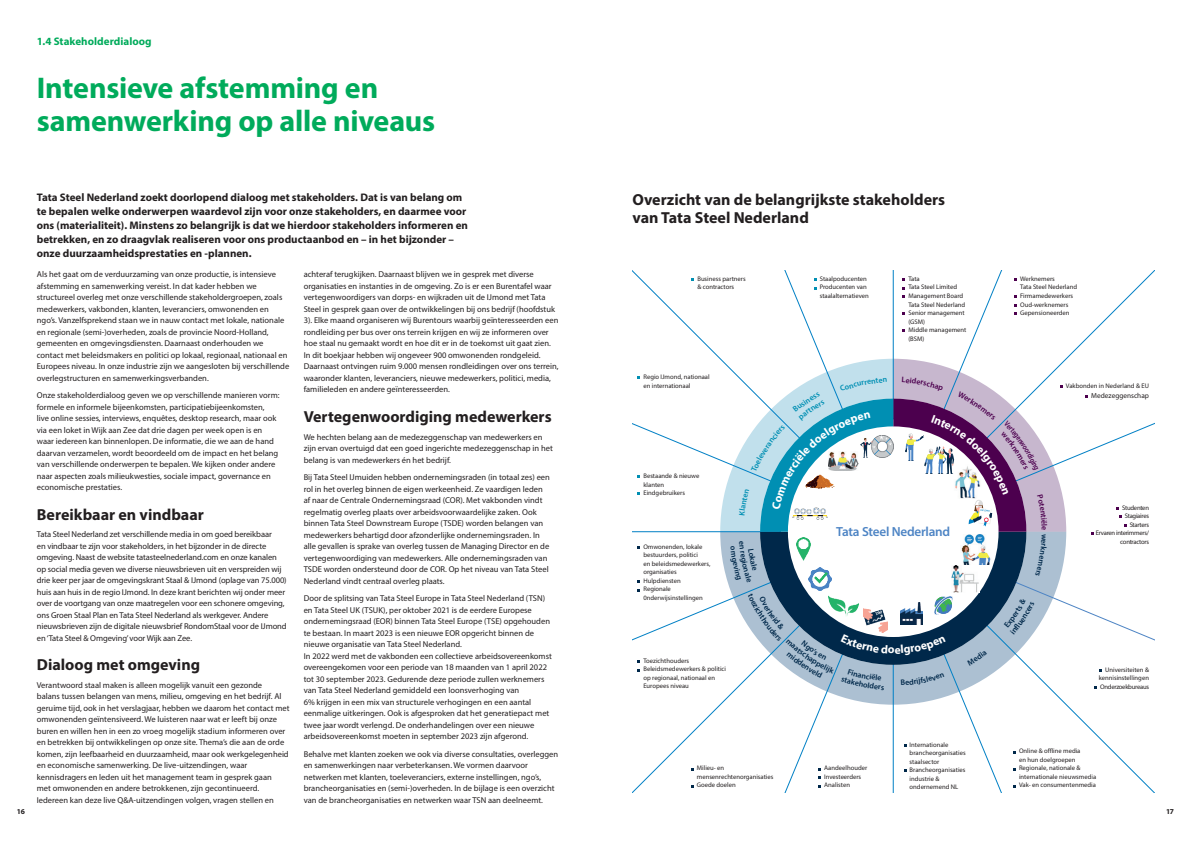
<style>
.page{position:relative;width:1191px;height:842px;background:#fff}
.page>*{position:absolute;margin:0;border:0;box-sizing:border-box;transform-origin:0 0}
.t1{font:700 30px "Myriad Pro";letter-spacing:-.005em;color:#00ab5b}
.t2{font:700 16px "Myriad Pro";color:#231f20}
.t3{font:600 13.2px "Myriad Pro";letter-spacing:-.02em;color:#4d84c4}
.t4{font:700 11px/14px "Myriad Pro";color:#231f20}
.t5{font:700 11px "Myriad Pro";letter-spacing:.005em;color:#00ab5b}
.t6{font:8.5px/11.5px "Myriad Pro";color:#231f20}
.t7{font:700 7.5px "Myriad Pro";color:#231f20}
.t8{font:7.3px "Myriad Pro";color:#231f20}
.t9{font:6.6px/8.5px "Myriad Pro";color:#231f20}
.t10{font:6.6px/8.5px "Myriad Pro";letter-spacing:-.04em;color:#231f20;text-align:right}
</style>
<div class="page">
<svg style="left:632px;top:271px;width:522px;height:521px"></svg>
<p class="t5" style="left:37px;top:34px;width:116px">1.4 Stakeholderdialoog</p>
<p class="t1" style="left:37px;top:69px;width:343px">Intensieve afstemming en</p>
<p class="t1" style="left:37px;top:102px;width:400px">samenwerking op alle niveaus</p>
<p class="t4" style="left:37px;top:190px;width:432px">Tata Steel Nederland zoekt doorlopend dialoog met stakeholders. Dat is van belang om te bepalen welke onderwerpen waardevol zijn voor onze stakeholders, en daarmee voor ons (materialiteit). Minstens zo belangrijk is dat we hierdoor stakeholders informeren en betrekken, en zo draagvlak realiseren voor ons productaanbod en – in het bijzonder – onze duurzaamheidsprestaties en -plannen.</p>
<p class="t6" style="left:37px;top:269px;width:254px">Als het gaat om de verduurzaming van onze productie, is intensieve afstemming en samenwerking vereist. In dat kader hebben we structureel overleg met onze verschillende stakeholdergroepen, zoals medewerkers, vakbonden, klanten, leveranciers, omwonenden en ngo’s. Vanzelfsprekend staan we in nauw contact met lokale, nationale en regionale (semi-)overheden, zoals de provincie Noord-Holland, gemeenten en omgevingsdiensten. Daarnaast onderhouden we contact met beleidsmakers en politici op lokaal, regionaal, nationaal en Europees niveau. In onze industrie zijn we aangesloten bij verschillende overlegstructuren en samenwerkingsverbanden.</p>
<p class="t6" style="left:37px;top:390px;width:244px">Onze stakeholderdialoog geven we op verschillende manieren vorm: formele en informele bijeenkomsten, participatiebijeenkomsten,<br>live online sessies, interviews, enquêtes, desktop research, maar ook via een loket in Wijk aan Zee dat drie dagen per week open is en waar iedereen kan binnenlopen. De informatie, die we aan de hand daarvan verzamelen, wordt beoordeeld om de impact en het belang van verschillende onderwerpen te bepalen. We kijken onder andere naar aspecten zoals milieukwesties, sociale impact, governance en economische prestaties.</p>
<p class="t2" style="left:37px;top:504px;width:168px">Bereikbaar en vindbaar</p>
<p class="t6" style="left:37px;top:529px;width:251px">Tata Steel Nederland zet verschillende media in om goed bereikbaar<br>en vindbaar te zijn voor stakeholders, in het bijzonder in de directe omgeving. Naast de website tatasteelnederland.com en onze kanalen op social media geven we diverse nieuwsbrieven uit en verspreiden wij drie keer per jaar de omgevingskrant Staal &amp; IJmond (oplage van 75.000) huis aan huis in de regio IJmond. In deze krant berichten wij onder meer over de voortgang van onze maatregelen voor een schonere omgeving, ons Groen Staal Plan en Tata Steel Nederland als werkgever. Andere nieuwsbrieven zijn de digitale nieuwsbrief RondomStaal voor de IJmond en ‘Tata Steel &amp; Omgeving’ voor Wijk aan Zee.</p>
<p class="t2" style="left:37px;top:654px;width:165px">Dialoog met omgeving</p>
<p class="t6" style="left:37px;top:679px;width:254px">Verantwoord staal maken is alleen mogelijk vanuit een gezonde<br>balans tussen belangen van mens, milieu, omgeving en het bedrijf. Al geruime tijd, ook in het verslagjaar, hebben we daarom het contact met omwonenden geïntensiveerd. We luisteren naar wat er leeft bij onze buren en willen hen in een zo vroeg mogelijk stadium informeren over en betrekken bij ontwikkelingen op onze site. Thema’s die aan de orde komen, zijn leefbaarheid en duurzaamheid, maar ook werkgelegenheid en economische samenwerking. De live-uitzendingen, waar kennisdragers en leden uit het management team in gesprek gaan<br>met omwonenden en andere betrokkenen, zijn gecontinueerd.<br>Iedereen kan deze live Q&amp;A-uitzendingen volgen, vragen stellen en</p>
<p class="t6" style="left:304px;top:269px;width:256px">achteraf terugkijken. Daarnaast blijven we in gesprek met diverse organisaties en instanties in de omgeving. Zo is er een Burentafel waar vertegenwoordigers van dorps- en wijkraden uit de IJmond met Tata Steel in gesprek gaan over de ontwikkelingen bij ons bedrijf (hoofdstuk 3). Elke maand organiseren wij Burentours waarbij geïnteresseerden een rondleiding per bus over ons terrein krijgen en wij ze informeren over hoe staal nu gemaakt wordt en hoe dit er in de toekomst uit gaat zien.<br>In dit boekjaar hebben wij ongeveer 900 omwonenden rondgeleid.<br>Daarnaast ontvingen ruim 9.000 mensen rondleidingen over ons terrein, waaronder klanten, leveranciers, nieuwe medewerkers, politici, media, familieleden en andere geïnteresseerden.</p>
<p class="t2" style="left:304px;top:406px;width:249px">Vertegenwoordiging medewerkers</p>
<p class="t6" style="left:304px;top:431px;width:251px">We hechten belang aan de medezeggenschap van medewerkers en zijn ervan overtuigd dat een goed ingerichte medezeggenschap in het belang is van medewerkers én het bedrijf.</p>
<p class="t6" style="left:304px;top:472px;width:248px">Bij Tata Steel IJmuiden hebben ondernemingsraden (in totaal zes) een rol in het overleg binnen de eigen werkeenheid. Ze vaardigen leden af naar de Centrale Ondernemingsraad (COR). Met vakbonden vindt regelmatig overleg plaats over arbeidsvoorwaardelijke zaken. Ook binnen Tata Steel Downstream Europe (TSDE) worden belangen van medewerkers behartigd door afzonderlijke ondernemingsraden. In alle gevallen is sprake van overleg tussen de Managing Director en de vertegenwoordiging van medewerkers. Alle ondernemingsraden van TSDE worden ondersteund door de COR. Op het niveau van Tata Steel Nederland vindt centraal overleg plaats.</p>
<p class="t6" style="left:304px;top:593px;width:248px">Door de splitsing van Tata Steel Europe in Tata Steel Nederland (TSN) en Tata Steel UK (TSUK), per oktober 2021 is de eerdere Europese ondernemingsraad (EOR) binnen Tata Steel Europe (TSE) opgehouden te bestaan. In maart 2023 is een nieuwe EOR opgericht binnen de nieuwe organisatie van Tata Steel Nederland.</p>
<p class="t6" style="left:304px;top:650px;width:250px">In 2022 werd met de vakbonden een collectieve arbeidsovereenkomst overeengekomen voor een periode van 18 maanden van 1 april 2022 tot 30 september 2023. Gedurende deze periode zullen werknemers van Tata Steel Nederland gemiddeld een loonsverhoging van<br>6% krijgen in een mix van structurele verhogingen en een aantal eenmalige uitkeringen. Ook is afgesproken dat het generatiepact met twee jaar wordt verlengd. De onderhandelingen over een nieuwe arbeidsovereenkomst moeten in september 2023 zijn afgerond.</p>
<p class="t6" style="left:304px;top:748px;width:256px">Behalve met klanten zoeken we ook via diverse consultaties, overleggen en samenwerkingen naar verbeterkansen. We vormen daarvoor netwerken met klanten, toeleveranciers, externe instellingen, ngo’s, brancheorganisaties en (semi-)overheden. In de bijlage is een overzicht van de brancheorganisaties en netwerken waar TSN aan deelneemt.</p>
<p class="t2" style="left:632px;top:189px;width:314px">Overzicht van de belangrijkste stakeholders</p>
<p class="t2" style="left:632px;top:207px;width:178px">van Tata Steel Nederland</p>
<p class="t9" style="left:697px;top:274px;width:50px">Business partners &amp; contractors</p>
<p class="t9" style="left:819px;top:274px;width:51px">Staalpoducenten<br>Producenten van staalalternatieven</p>
<p class="t9" style="left:908px;top:274px;width:59px">Tata<br>Tata Steel Limited<br>Management Board<br>Tata Steel Nederland<br>Senior management (GSM)<br>Middle management (BSM)</p>
<p class="t9" style="left:1020px;top:274px;width:58px">Werknemers<br>Tata Steel Nederland<br>Firmamedewerkers<br>Oud-werknemers<br>Gepensioneerden</p>
<p class="t9" style="left:643px;top:373px;width:68px">Regio IJmond, nationaal en internationaal</p>
<p class="t9" style="left:643px;top:472px;width:57px">Bestaande &amp; nieuwe klanten<br>Eindgebruikers</p>
<p class="t9" style="left:643px;top:542px;width:68px">Omwonenden, lokale bestuurders, politici<br>en beleidsmedewerkers, organisaties<br>Hulpdiensten<br>Regionale<br>0nderwijsinstellingen</p>
<p class="t9" style="left:643px;top:656px;width:84px">Toezichthouders<br>Beleidsmedewerkers &amp; politici op regionaal, nationaal en<br>Europees niveau</p>
<h3 class="t3" style="left:836px;top:524px;width:115px">Tata Steel Nederland</h3>
<p class="t9" style="left:1065px;top:382px;width:85px">Vakbonden in Nederland &amp; EU</p>
<p class="t8" style="left:1091px;top:391px;width:59px">Medezeggenschap</p>
<p class="t10" style="left:1095px;top:503px;width:55px">Studenten<br>Stagiaires<br>Starters<br>Ervaren interimmers/ contractors</p>
<p class="t9" style="left:1098px;top:665px;width:52px;text-align:justify;text-indent:6px">Universiteiten &amp; kennisinstellingen Onderzoekbureaus</p>
<p class="t9" style="left:697px;top:764px;width:78px">Milieu- en mensenrechtenorganisaties<br>Goede doelen</p>
<p class="t9" style="left:824px;top:764px;width:45px">Aandeelhouder<br>Investeerders<br>Analisten</p>
<p class="t9" style="left:909px;top:740px;width:58px">Internationale brancheorganisaties staalsector<br>Brancheorganisaties industrie &amp; ondernemend NL</p>
<p class="t9" style="left:1019px;top:747px;width:79px">Online &amp; offline media<br>en hun doelgroepen<br>Regionale, nationale &amp; internationale nieuwsmedia<br>Vak- en consumentenmedia</p>
<p class="t7" style="left:17px;top:806px;width:10px">16</p>
<p class="t7" style="left:1166px;top:806px;width:9px">17</p>
</div>
